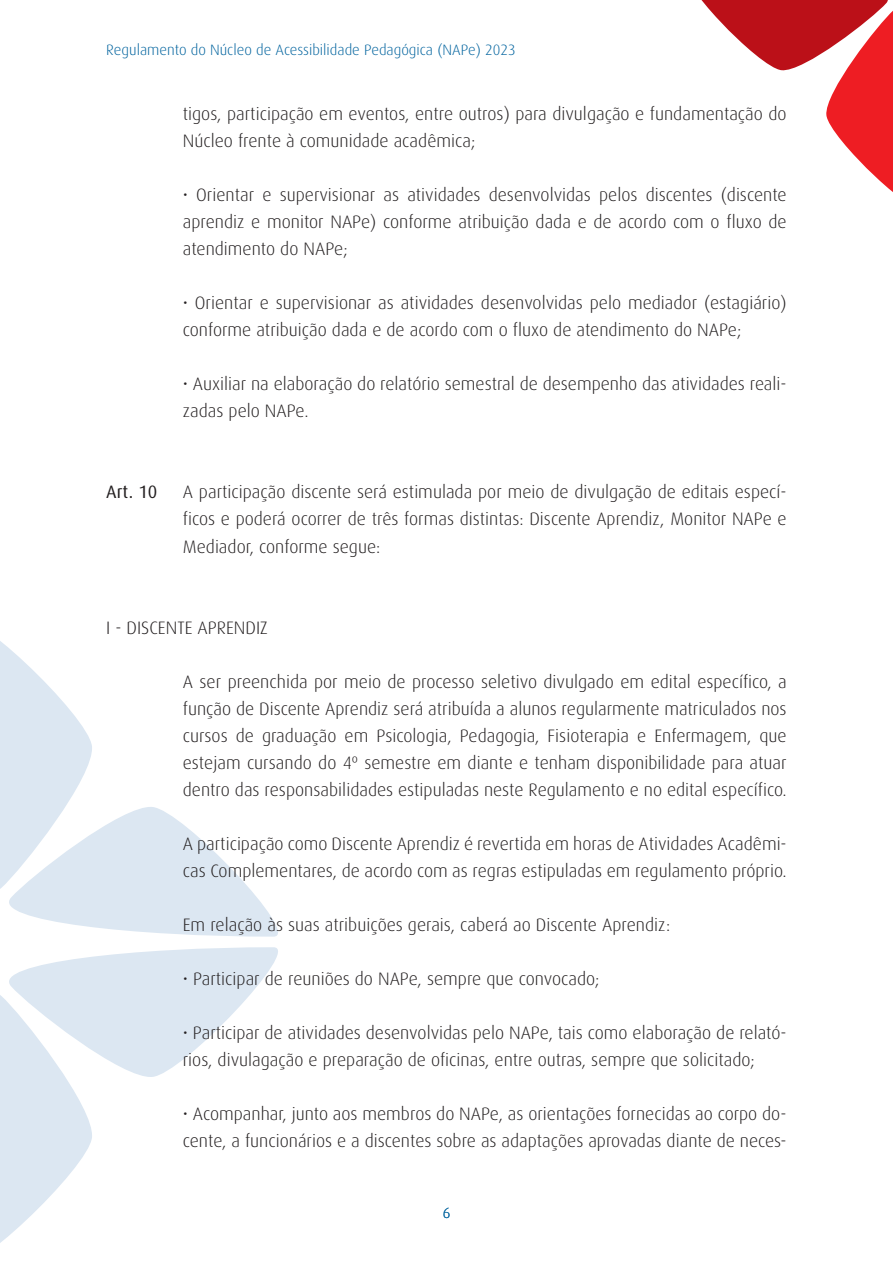
<style>
.page{position:relative;width:893px;height:1263px;background:#fff}
.page>*{position:absolute;margin:0;border:0;box-sizing:border-box;transform-origin:0 0}
.recuo{font:300 18px/27px "Dax";color:#231f20}
.texto{font:300 18px/27px "Dax";color:#231f20;text-align:justify}
.texto-2{font:18px "Dax";color:#231f20}
.t1{font:300 15px "Dax";color:#00639e}
</style>
<div class="page">
<svg style="left:0;top:641px;width:278px;height:296px"></svg>
<svg style="left:0;top:947px;width:278px;height:296px"></svg>
<svg style="left:701px;top:0;width:192px;height:192px"></svg>
<p class="t1" style="left:106px;top:42px;width:411px">Regulamento do Núcleo de Acessibilidade Pedagógica (NAPe) 2023</p>
<p class="recuo" style="left:183px;top:101px;width:605px">tigos, participação em eventos, entre outros) para divulgação e fundamentação do<br>Núcleo frente à comunidade acadêmica;</p>
<p class="recuo" style="left:183px;top:182px;width:605px;text-align:justify">• Orientar e supervisionar as atividades desenvolvidas pelos discentes (discente aprendiz e monitor NAPe) conforme atribuição dada e de acordo com o fluxo de atendimento do NAPe;</p>
<p class="recuo" style="left:183px;top:290px;width:605px">• Orientar e supervisionar as atividades desenvolvidas pelo mediador (estagiário) conforme atribuição dada e de acordo com o fluxo de atendimento do NAPe;</p>
<p class="recuo" style="left:183px;top:371px;width:605px">• Auxiliar na elaboração do relatório semestral de desempenho das atividades reali&shy;zadas pelo NAPe.</p>
<p class="texto-2" style="left:106px;top:482px;width:53px">Art. 10</p>
<p class="texto" style="left:183px;top:479px;width:605px">A participação discente será estimulada por meio de divulgação de editais especí&shy;ficos e poderá ocorrer de três formas distintas: Discente Aprendiz, Monitor NAPe e Mediador, conforme segue:</p>
<p class="texto" style="left:106px;top:614px;width:163px">I - DISCENTE APRENDIZ</p>
<p class="texto" style="left:183px;top:668px;width:605px">A ser preenchida por meio de processo seletivo divulgado em edital específico, a função de Discente Aprendiz será atribuída a alunos regularmente matriculados nos cursos de graduação em Psicologia, Pedagogia, Fisioterapia e Enfermagem, que estejam cursando do 4º semestre em diante e tenham disponibilidade para atuar dentro das responsabilidades estipuladas neste Regulamento e no edital específico.</p>
<p class="texto" style="left:183px;top:830px;width:605px">A participação como Discente Aprendiz é revertida em horas de Atividades Acadêmi&shy;cas Complementares, de acordo com as regras estipuladas em regulamento próprio.</p>
<p class="texto" style="left:183px;top:911px;width:489px">Em relação às suas atribuições gerais, caberá ao Discente Aprendiz:</p>
<p class="recuo" style="left:183px;top:965px;width:418px">• Participar de reuniões do NAPe, sempre que convocado;</p>
<p class="recuo" style="left:183px;top:1019px;width:605px">• Participar de atividades desenvolvidas pelo NAPe, tais como elaboração de relató&shy;rios, divulagação e preparação de oficinas, entre outras, sempre que solicitado;</p>
<p class="recuo" style="left:183px;top:1100px;width:605px">• Acompanhar, junto aos membros do NAPe, as orientações fornecidas ao corpo do&shy;cente, a funcionários e a discentes sobre as adaptações aprovadas diante de neces-</p>
<p class="t1" style="left:443px;top:1205px;width:9px">6</p>
</div>
